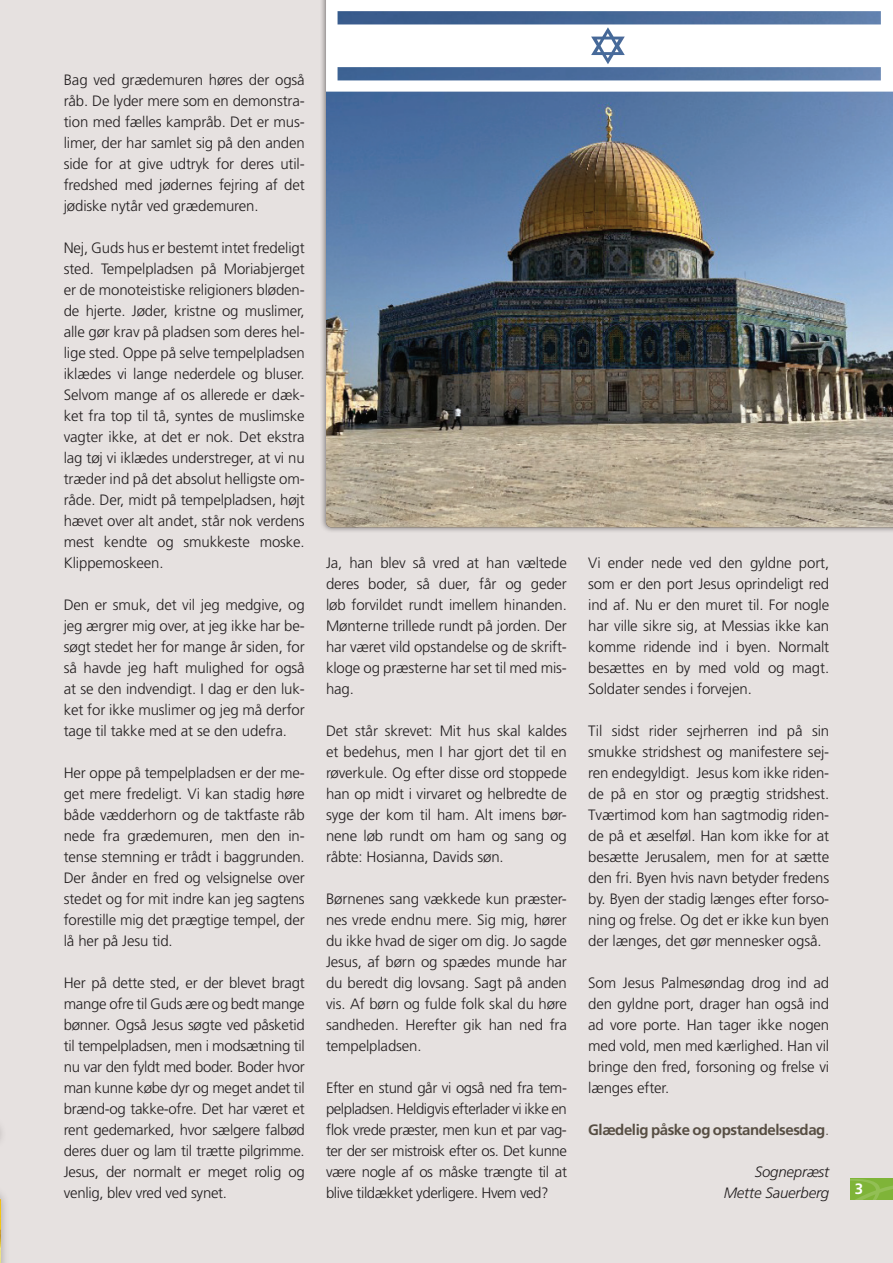
<style>
.page{position:relative;width:893px;height:1263px;background:#e6e1e0}
.page>*{position:absolute;margin:0;border:0;box-sizing:border-box;transform-origin:0 0}
.t1{font:300 15px/21px "Frutiger LT Std";letter-spacing:-.01em;color:#231f20;text-align:justify}
.t2{font:700 15px "Frutiger LT Std";letter-spacing:-.03em;color:#574e43}
.t3{font:italic 300 15px/21px "Frutiger LT Std";letter-spacing:-.01em;color:#231f20;text-align:right}
.t4{font:700 15px "Frutiger LT Std";color:#fff}
.s1{font-weight:300}
</style>
<div class="page">
<svg style="left:850px;top:1178px;width:43px;height:21px"></svg>
<div style="left:320px;top:0;width:573px;height:533px;background:#231f20;opacity:.6"></div>
<img style="left:326px;top:92px;width:567px;height:435px">
<svg style="left:326px;top:0;width:567px;height:92px;background:#cbd4e2"></svg>
<svg style="left:597px;top:33px;width:22px;height:25px"></svg>
<div style="left:0;top:1072px;width:10px;height:191px;background:#231f20;opacity:.35"></div>
<img style="left:0;top:1072px;width:1px;height:191px">
<p class="t1" style="left:64px;top:69px;width:242px">Bag ved grædemuren høres der også råb. De lyder mere som en demonstra&shy;tion med fælles kampråb. Det er mus&shy;limer, der har samlet sig på den anden side for at give udtryk for deres util&shy;fredshed med jødernes fejring af det jødiske nytår ved grædemuren.</p>
<p class="t1" style="left:64px;top:237px;width:242px">Nej, Guds hus er bestemt intet fredeligt sted. Tempelpladsen på Moriabjerget er de monoteistiske religioners bløden&shy;de hjerte. Jøder, kristne og muslimer, alle gør krav på pladsen som deres hel&shy;lige sted. Oppe på selve tempelpladsen iklædes vi lange nederdele og bluser.<br>Selvom mange af os allerede er dæk&shy;ket fra top til tå, syntes de muslimske vagter ikke, at det er nok. Det ekstra lag tøj vi iklædes understreger, at vi nu træder ind på det absolut helligste om&shy;råde. Der, midt på tempelpladsen, højt hævet over alt andet, står nok verdens mest kendte og smukkeste moske.<br>Klippemoskeen.</p>
<p class="t1" style="left:64px;top:594px;width:242px">Den er smuk, det vil jeg medgive, og jeg ærgrer mig over, at jeg ikke har be&shy;søgt stedet her for mange år siden, for så havde jeg haft mulighed for også at se den indvendigt. I dag er den luk&shy;ket for ikke muslimer og jeg må derfor tage til takke med at se den udefra.</p>
<p class="t1" style="left:64px;top:762px;width:242px">Her oppe på tempelpladsen er der me&shy;get mere fredeligt. Vi kan stadig høre både vædderhorn og de taktfaste råb nede fra grædemuren, men den in&shy;tense stemning er trådt i baggrunden.<br>Der ånder en fred og velsignelse over stedet og for mit indre kan jeg sagtens forestille mig det prægtige tempel, der lå her på Jesu tid.</p>
<p class="t1" style="left:64px;top:972px;width:242px">Her på dette sted, er der blevet bragt mange ofre til Guds ære og bedt mange bønner. Også Jesus søgte ved påsketid til tempelpladsen, men i modsætning til nu var den fyldt med boder. Boder hvor man kunne købe dyr og meget andet til brænd-og takke-ofre. Det har været et rent gedemarked, hvor sælgere falbød deres duer og lam til trætte pilgrimme.<br>Jesus, der normalt er meget rolig og venlig, blev vred ved synet.</p>
<p class="t1" style="left:326px;top:552px;width:242px">Ja, han blev så vred at han væltede deres boder, så duer, får og geder løb forvildet rundt imellem hinanden.<br>Mønterne trillede rundt på jorden. Der har været vild opstandelse og de skrift&shy;kloge og præsterne har set til med mis&shy;hag.</p>
<p class="t1" style="left:326px;top:720px;width:242px">Det står skrevet: Mit hus skal kaldes et bedehus, men I har gjort det til en røverkule. Og efter disse ord stoppede han op midt i virvaret og helbredte de syge der kom til ham. Alt imens bør&shy;nene løb rundt om ham og sang og råbte: Hosianna, Davids søn.</p>
<p class="t1" style="left:326px;top:888px;width:242px">Børnenes sang vækkede kun præster&shy;nes vrede endnu mere. Sig mig, hører du ikke hvad de siger om dig. Jo sagde Jesus, af børn og spædes munde har du beredt dig lovsang. Sagt på anden vis. Af børn og fulde folk skal du høre sandheden. Herefter gik han ned fra tempelpladsen.</p>
<p class="t1" style="left:326px;top:1077px;width:242px">Efter en stund går vi også ned fra tem&shy;pelpladsen. Heldigvis efterlader vi ikke en flok vrede præster, men kun et par vag&shy;ter der ser mistroisk efter os. Det kunne være nogle af os måske trængte til at blive tildækket yderligere. Hvem ved?</p>
<p class="t1" style="left:588px;top:552px;width:242px">Vi ender nede ved den gyldne port, som er den port Jesus oprindeligt red ind af. Nu er den muret til. For nogle har ville sikre sig, at Messias ikke kan komme ridende ind i byen. Normalt besættes en by med vold og magt.<br>Soldater sendes i forvejen.</p>
<p class="t1" style="left:588px;top:720px;width:242px">Til sidst rider sejrherren ind på sin smukke stridshest og manifestere sej&shy;ren endegyldigt. Jesus kom ikke riden&shy;de på en stor og prægtig stridshest.<br>Tværtimod kom han sagtmodig riden&shy;de på et æselføl. Han kom ikke for at besætte Jerusalem, men for at sætte den fri. Byen hvis navn betyder fredens by. Byen der stadig længes efter forso&shy;ning og frelse. Og det er ikke kun byen der længes, det gør mennesker også.</p>
<p class="t1" style="left:588px;top:972px;width:242px">Som Jesus Palmesøndag drog ind ad den gyldne port, drager han også ind ad vore porte. Han tager ikke nogen med vold, men med kærlighed. Han vil bringe den fred, forsoning og frelse vi længes efter.</p>
<p class="t2" style="left:588px;top:1120px;width:242px">Glædelig påske og opstandelsesdag<span class="s1">.</span></p>
<p class="t3" style="left:724px;top:1161px;width:107px">Sognepræst<br>Mette Sauerberg</p>
<p class="t4" style="left:855px;top:1179px;width:10px">3</p>
</div>
